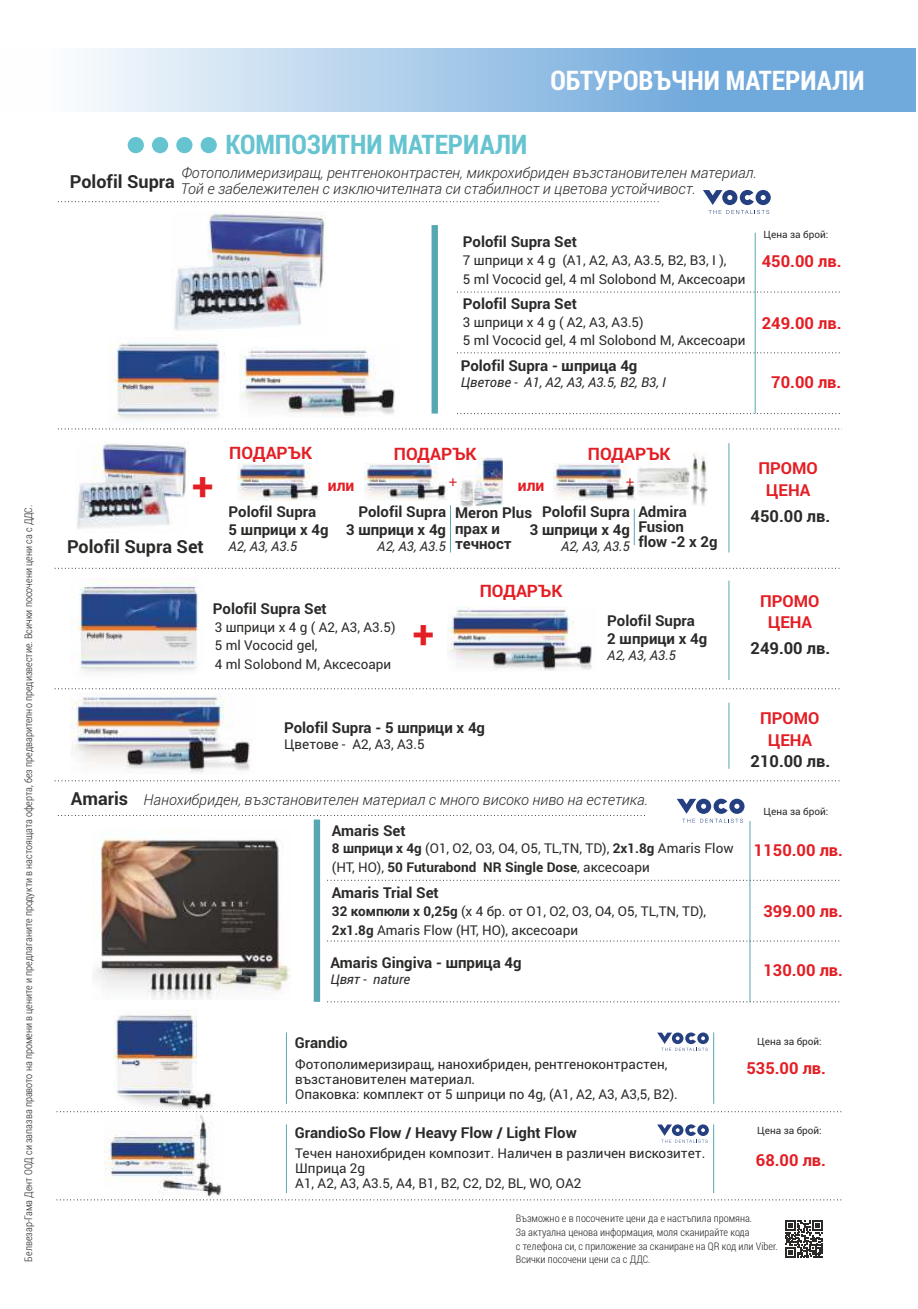
<style>
.page{position:relative;width:918px;height:1309px;background:#fff}
.page>*{position:absolute;margin:0;border:0;box-sizing:border-box;transform-origin:0 0}
.t1{font:700 39px "Roboto";color:#e31e24}
.t2{font:700 27px "Roboto Condensed";color:#fefefe}
.t3{font:700 27px "Roboto Condensed";color:#66c3d0}
.t4{font:700 18px "Roboto";color:#2b2a29}
.t5{font:700 17.1px "Roboto";color:#e31e24}
.t6{font:700 16.5px/21.8px "Roboto";color:#e31e24;text-align:center}
.t7{font:700 16.5px "Roboto";color:#2b2a29}
.t8{font:700 15.75px "Roboto";color:#e31e24}
.t9{font:700 15px/17.4px "Roboto";color:#2b2a29}
.t10{font:italic 300 15px/15.8px "Roboto";color:#2b2a29}
.t11{font:700 condensed 14.4px "Myriad Pro";color:#d32224}
.t12{font:13.5px/18.6px "Roboto";color:#2b2a29}
.t13{font:italic 13.5px "Roboto";color:#2b2a29}
.t14{font:300 10.5px/13.8px "Roboto Condensed";color:#2b2a29}
.t15{font:10.05px "Roboto";color:#2b2a29}
.s1{font-weight:700;font-style:normal;font-size:18px}
.s2{font-weight:700}
</style>
<div class="page">
<hr style="left:754px;top:233px;width:1px;height:180px;background:#57a7b3">
<svg style="left:457px;top:292px;width:382px;height:1px"></svg>
<svg style="left:457px;top:352px;width:382px;height:1px"></svg>
<svg style="left:457px;top:413px;width:382px;height:1px"></svg>
<div style="left:431px;top:225px;width:7px;height:188px;background:#57a7b3"></div>
<img style="left:240px;top:347px;width:155px;height:69px">
<img style="left:174px;top:211px;width:153px;height:120px">
<img style="left:70px;top:581px;width:128px;height:91px">
<hr style="left:728px;top:443px;width:1px;height:109px;background:#57a7b3">
<svg style="left:55px;top:568px;width:784px;height:1px"></svg>
<svg style="left:58px;top:428px;width:782px;height:1px"></svg>
<img style="left:77px;top:442px;width:110px;height:87px">
<img style="left:237px;top:464px;width:83px;height:36px">
<img style="left:460px;top:457px;width:42px;height:50px">
<img style="left:364px;top:464px;width:83px;height:36px">
<hr style="left:450px;top:505px;width:1px;height:47px;background:#57a7b3">
<img style="left:637px;top:452px;width:70px;height:53px">
<img style="left:553px;top:464px;width:83px;height:36px">
<hr style="left:633px;top:509px;width:1px;height:36px;background:#57a7b3">
<hr style="left:728px;top:580px;width:1px;height:100px;background:#57a7b3">
<svg style="left:55px;top:688px;width:784px;height:1px"></svg>
<img style="left:447px;top:607px;width:145px;height:64px">
<hr style="left:728px;top:702px;width:1px;height:66px;background:#57a7b3">
<img style="left:70px;top:693px;width:180px;height:81px">
<img style="left:109px;top:341px;width:116px;height:88px">
<svg style="left:55px;top:780px;width:784px;height:1px"></svg>
<hr style="left:749px;top:821px;width:1px;height:180px;background:#57a7b3">
<svg style="left:327px;top:879px;width:512px;height:1px"></svg>
<svg style="left:327px;top:940px;width:512px;height:1px"></svg>
<svg style="left:327px;top:1001px;width:512px;height:1px"></svg>
<div style="left:313px;top:819px;width:7px;height:182px;background:#57a7b3"></div>
<svg style="left:58px;top:815px;width:587px;height:1px"></svg>
<svg style="left:677px;top:798px;width:67px;height:24px"></svg>
<img style="left:92px;top:838px;width:198px;height:161px">
<svg style="left:58px;top:201px;width:601px;height:1px"></svg>
<svg style="left:703px;top:190px;width:67px;height:24px"></svg>
<div style="left:128px;top:137px;width:16px;height:16px;background:#66c3d0;border-radius:50%"></div>
<div style="left:152px;top:137px;width:16px;height:16px;background:#66c3d0;border-radius:50%"></div>
<div style="left:176px;top:137px;width:16px;height:16px;background:#66c3d0;border-radius:50%"></div>
<div style="left:200px;top:137px;width:17px;height:16px;background:#66c3d0;border-radius:50%"></div>
<hr style="left:713px;top:1032px;width:1px;height:71px;background:#57a7b3">
<hr style="left:713px;top:1124px;width:1px;height:69px;background:#57a7b3">
<hr style="left:286px;top:1032px;width:1px;height:71px;background:#57a7b3">
<hr style="left:286px;top:1124px;width:1px;height:69px;background:#57a7b3">
<svg style="left:57px;top:1111px;width:784px;height:1px"></svg>
<img style="left:114px;top:1010px;width:100px;height:99px">
<svg style="left:657px;top:1032px;width:51px;height:18px"></svg>
<svg style="left:657px;top:1124px;width:51px;height:18px"></svg>
<img style="left:104px;top:1114px;width:118px;height:83px">
<svg style="left:85px;top:48px;width:831px;height:64px;background:#a1c6e7"></svg>
<svg style="left:785px;top:1220px;width:37px;height:37px"></svg>
<svg style="left:57px;top:1199px;width:784px;height:1px"></svg>
<p class="t14" style="left:21px;top:1261px;width:758px;rotate:-90deg">Белвезар-Гама Дент ООД си запазва правото на промени в цените и предлаганите продукти в настоящата оферта, без предварително предизвестие. Всички посочени цени са с ДДС.</p>
<h2 class="t3" style="left:225px;top:126px;width:303px">КОМПОЗИТНИ МАТЕРИАЛИ</h2>
<h2 class="t2" style="left:550px;top:61px;width:315px">ОБТУРОВЪЧНИ МАТЕРИАЛИ</h2>
<p class="t10" style="left:180px;top:165px;width:577px">Фотополимеризиращ, рентгеноконтрастен, микрохибриден възстановителен материал.<br>Той е забележителен с изключителната си стабилност и цветова устойчивост.</p>
<h3 class="t4" style="left:70px;top:169px;width:106px">Polofil Supra</h3>
<p class="t5" style="left:229px;top:441px;width:84px">ПОДАРЪК</p>
<p class="t9" style="left:463px;top:233px;width:115px">Polofil Supra Set</p>
<p class="t12" style="left:463px;top:250px;width:284px">7 шприци x 4 g (A1, A2, А3, A3.5, B2, B3, I ),<br>5 ml Vococid gel, 4 ml Solobond M, Аксесоари</p>
<p class="t9" style="left:463px;top:294px;width:115px">Polofil Supra Set</p>
<p class="t12" style="left:463px;top:312px;width:284px">3 шприци x 4 g ( A2, А3, A3.5)<br>5 ml Vococid gel, 4 ml Solobond M, Аксесоари</p>
<p class="t9" style="left:460px;top:356px;width:178px">Polofil Supra - шприца 4g</p>
<p class="t13" style="left:460px;top:373px;width:206px">Цветове - A1, A2, А3, A3.5, B2, B3, I</p>
<p class="t15" style="left:763px;top:228px;width:66px">Цена за брой:</p>
<p class="t6" style="left:761px;top:250px;width:81px">450.00 лв.</p>
<p class="t6" style="left:761px;top:311px;width:81px">249.00 лв.</p>
<p class="t6" style="left:771px;top:370px;width:72px">70.00 лв.</p>
<p class="t5" style="left:394px;top:442px;width:84px">ПОДАРЪК</p>
<p class="t5" style="left:587px;top:442px;width:84px">ПОДАРЪК</p>
<p class="t6" style="left:758px;top:457px;width:61px">ПРОМО</p>
<h1 class="t1" style="left:192px;top:459px;width:23px">+</h1>
<p class="t6" style="left:765px;top:479px;width:46px">ЦЕНА</p>
<p class="t11" style="left:448px;top:475px;width:10px">+</p>
<p class="t11" style="left:625px;top:475px;width:10px">+</p>
<p class="t9" style="left:529px;top:502px;width:101px;text-align:right">Polofil Supra<br>3 шприци х 4g</p>
<p class="t13" style="left:561px;top:536px;width:70px">A2, А3, A3.5</p>
<p class="t8" style="left:328px;top:474px;width:28px">или</p>
<p class="t8" style="left:517px;top:474px;width:28px">или</p>
<p class="t9" style="left:346px;top:502px;width:101px;text-align:right">Polofil Supra<br>3 шприци х 4g</p>
<p class="t13" style="left:377px;top:536px;width:70px">A2, А3, A3.5</p>
<p class="t9" style="left:638px;top:503px;width:81px;line-height:15.1px">Admira<br>Fusion<br>flow -2 x 2g</p>
<p class="t9" style="left:228px;top:502px;width:101px">Polofil Supra<br>5 шприци х 4g</p>
<p class="t13" style="left:228px;top:536px;width:70px">A2, А3, A3.5</p>
<p class="t9" style="left:455px;top:505px;width:78px;line-height:15.1px">Meron Plus прах и течност</p>
<p class="t7" style="left:750px;top:504px;width:81px">450.00 лв.</p>
<h3 class="t4" style="left:67px;top:534px;width:138px">Polofil Supra Set</h3>
<p class="t9" style="left:213px;top:599px;width:115px">Polofil Supra Set</p>
<p class="t12" style="left:215px;top:617px;width:182px">3 шприци x 4 g ( A2, А3, A3.5)<br>5 ml Vococid gel,<br>4 ml Solobond M, Аксесоари</p>
<h1 class="t1" style="left:412px;top:607px;width:23px">+</h1>
<p class="t5" style="left:479px;top:578px;width:84px">ПОДАРЪК</p>
<p class="t9" style="left:284px;top:718px;width:202px">Polofil Supra - 5 шприци х 4g</p>
<p class="t12" style="left:284px;top:734px;width:142px">Цветове - A2, А3, A3.5</p>
<p class="t9" style="left:607px;top:611px;width:101px">Polofil Supra<br>2 шприци х 4g</p>
<p class="t13" style="left:607px;top:645px;width:70px">A2, А3, A3.5</p>
<p class="t10" style="left:71px;top:791px;width:578px"><span class="s1">Amaris</span> Нанохибриден, възстановителен материал с много високо ниво на естетика.</p>
<p class="t9" style="left:331px;top:821px;width:76px">Amaris Set</p>
<p class="t12" style="left:332px;top:838px;width:403px"><span class="s2">8 шприци x 4g</span> (О1, О2, О3, О4, О5, TL,TN, TD), <span class="s2">2х1.8g</span> Amaris Flow (HT, HО), <span class="s2">50 Futurabond NR Single Dose</span>, аксесоари</p>
<p class="t9" style="left:331px;top:883px;width:109px">Amaris Trial Set</p>
<p class="t12" style="left:332px;top:901px;width:376px"><span class="s2">32 компюли x 0,25g</span> (х 4 бр. от О1, О2, О3, О4, О5, TL,TN, TD),<br><span class="s2">2х1.8g</span> Amaris Flow (HT, HО), аксесоари</p>
<p class="t9" style="left:330px;top:953px;width:193px">Amaris Gingiva - шприца 4g</p>
<p class="t13" style="left:330px;top:969px;width:81px">Цвят - nature</p>
<p class="t6" style="left:759px;top:589px;width:61px">ПРОМО<br>ЦЕНА</p>
<p class="t7" style="left:750px;top:637px;width:81px">249.00 лв.</p>
<p class="t6" style="left:759px;top:707px;width:61px">ПРОМО<br>ЦЕНА</p>
<p class="t7" style="left:750px;top:750px;width:81px">210.00 лв.</p>
<p class="t15" style="left:763px;top:804px;width:66px">Цена за брой:</p>
<p class="t6" style="left:753px;top:838px;width:91px">1150.00 лв.</p>
<p class="t6" style="left:763px;top:899px;width:81px">399.00 лв.</p>
<p class="t6" style="left:763px;top:958px;width:81px">130.00 лв.</p>
<p class="t9" style="left:295px;top:1033px;width:54px">Grandio</p>
<p class="t15" style="left:756px;top:1034px;width:66px">Цена за брой:</p>
<p class="t12" style="left:295px;top:1055px;width:384px;line-height:15.1px">Фотополимеризиращ, нанохибриден, рентгеноконтрастен, възстановителен материал.<br>Опаковка: комплект от 5 шприци по 4g, (A1, A2, A3, A3,5, B2).</p>
<p class="t6" style="left:746px;top:1057px;width:81px">535.00 лв.</p>
<p class="t9" style="left:295px;top:1123px;width:283px">GrandioSo Flow / Heavy Flow / Light Flow</p>
<p class="t15" style="left:756px;top:1123px;width:66px">Цена за брой:</p>
<p class="t12" style="left:295px;top:1144px;width:411px;line-height:15.1px">Течен нанохибриден композит. Наличен в различен вискозитет.<br>Шприца 2g<br>A1, А2, А3, А3.5, А4, В1, B2, С2, D2, BL, WO, OA2</p>
<p class="t6" style="left:755px;top:1148px;width:72px">68.00 лв.</p>
<p class="t14" style="left:515px;top:1210px;width:263px">Възможно е в посочените цени да е настъпила промяна.<br>За актуална ценова информация, моля сканирайте кода<br>с телефона си, с приложение за сканиране на QR код или Viber.<br>Всички посочени цени са с ДДС.</p>
</div>
